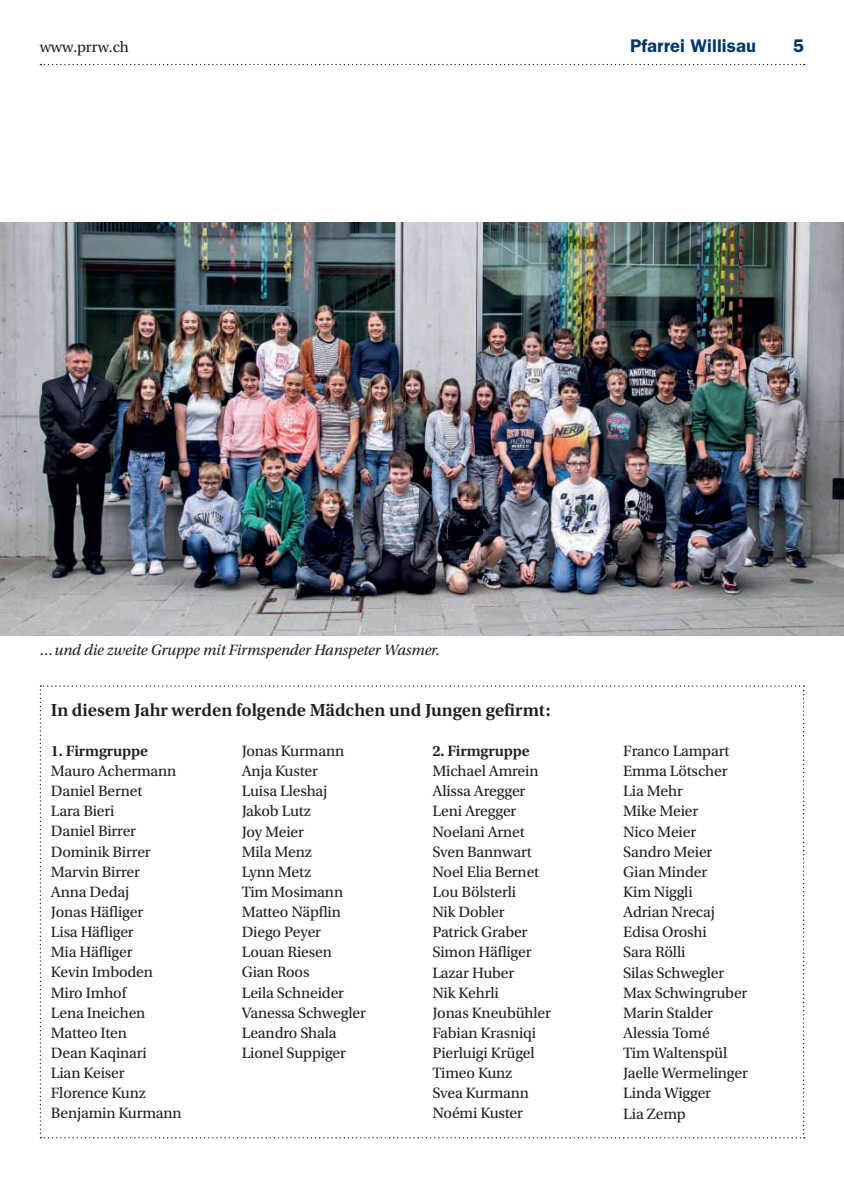
<style>
.page{position:relative;width:844px;height:1191px;background:#fff}
.page>*{position:absolute;margin:0;border:0;box-sizing:border-box;transform-origin:0 0}
.t1{font:600 18.38px "Utopia Std";color:#231f20}
.t2{font:600 18.38px "ITC Franklin Gothic Std";letter-spacing:.005em;color:#003667}
.t3{font:15.75px/20.1px "Utopia Std";letter-spacing:-.01em;color:#231f20}
.t4{font:italic 15.75px "Utopia Std";letter-spacing:-.01em;color:#231f20}
.t5{font:600 15.75px "Utopia Std";letter-spacing:-.01em;color:#231f20}
.s1{font-style:normal}
</style>
<div class="page">
<svg style="left:40px;top:64px;width:764px;height:1px"></svg>
<img style="left:0;top:222px;width:843px;height:413px">
<svg style="left:40px;top:685px;width:764px;height:453px"></svg>
<p class="t3" style="left:40px;top:37px;width:91px">www.prrw.ch</p>
<p class="t2" style="left:630px;top:35px;width:127px">Pfarrei Willisau</p>
<p class="t2" style="left:793px;top:35px;width:13px">5</p>
<p class="t4" style="left:40px;top:641px;width:401px"><span class="s1">…</span>und die zweite Gruppe mit Firmspender Hanspeter Wasmer.</p>
<p class="t1" style="left:51px;top:699px;width:501px">In diesem Jahr werden folgende Mädchen und Jungen gefirmt:</p>
<p class="t5" style="left:51px;top:742px;width:99px">1. Firmgruppe</p>
<p class="t3" style="left:51px;top:761px;width:132px">Mauro Achermann<br>Daniel Bernet<br>Lara Bieri<br>Daniel Birrer<br>Dominik Birrer<br>Marvin Birrer<br>Anna Dedaj<br>Jonas Häfliger<br>Lisa Häfliger<br>Mia Häfliger<br>Kevin Imboden<br>Miro Imhof<br>Lena Ineichen<br>Matteo Iten<br>Dean Kaqinari<br>Lian Keiser<br>Florence Kunz<br>Benjamin Kurmann</p>
<p class="t3" style="left:242px;top:741px;width:126px">Jonas Kurmann<br>Anja Kuster<br>Luisa Lleshaj<br>Jakob Lutz<br>Joy Meier<br>Mila Menz<br>Lynn Metz<br>Tim Mosimann<br>Matteo Näpflin<br>Diego Peyer<br>Louan Riesen<br>Gian Roos<br>Leila Schneider<br>Vanessa Schwegler<br>Leandro Shala<br>Lionel Suppiger</p>
<p class="t5" style="left:432px;top:742px;width:99px">2. Firmgruppe</p>
<p class="t3" style="left:432px;top:761px;width:120px">Michael Amrein<br>Alissa Aregger<br>Leni Aregger<br>Noelani Arnet<br>Sven Bannwart<br>Noel Elia Bernet<br>Lou Bölsterli<br>Nik Dobler<br>Patrick Graber<br>Simon Häfliger<br>Lazar Huber<br>Nik Kehrli<br>Jonas Kneubühler<br>Fabian Krasniqi<br>Pierluigi Krügel<br>Timeo Kunz<br>Svea Kurmann<br>Noémi Kuster</p>
<p class="t3" style="left:623px;top:741px;width:126px">Franco Lampart<br>Emma Lötscher<br>Lia Mehr<br>Mike Meier<br>Nico Meier<br>Sandro Meier<br>Gian Minder<br>Kim Niggli<br>Adrian Nrecaj<br>Edisa Oroshi<br>Sara Rölli<br>Silas Schwegler<br>Max Schwingruber<br>Marin Stalder<br>Alessia Tomé<br>Tim Waltenspül<br>Jaelle Wermelinger<br>Linda Wigger<br>Lia Zemp</p>
</div>
